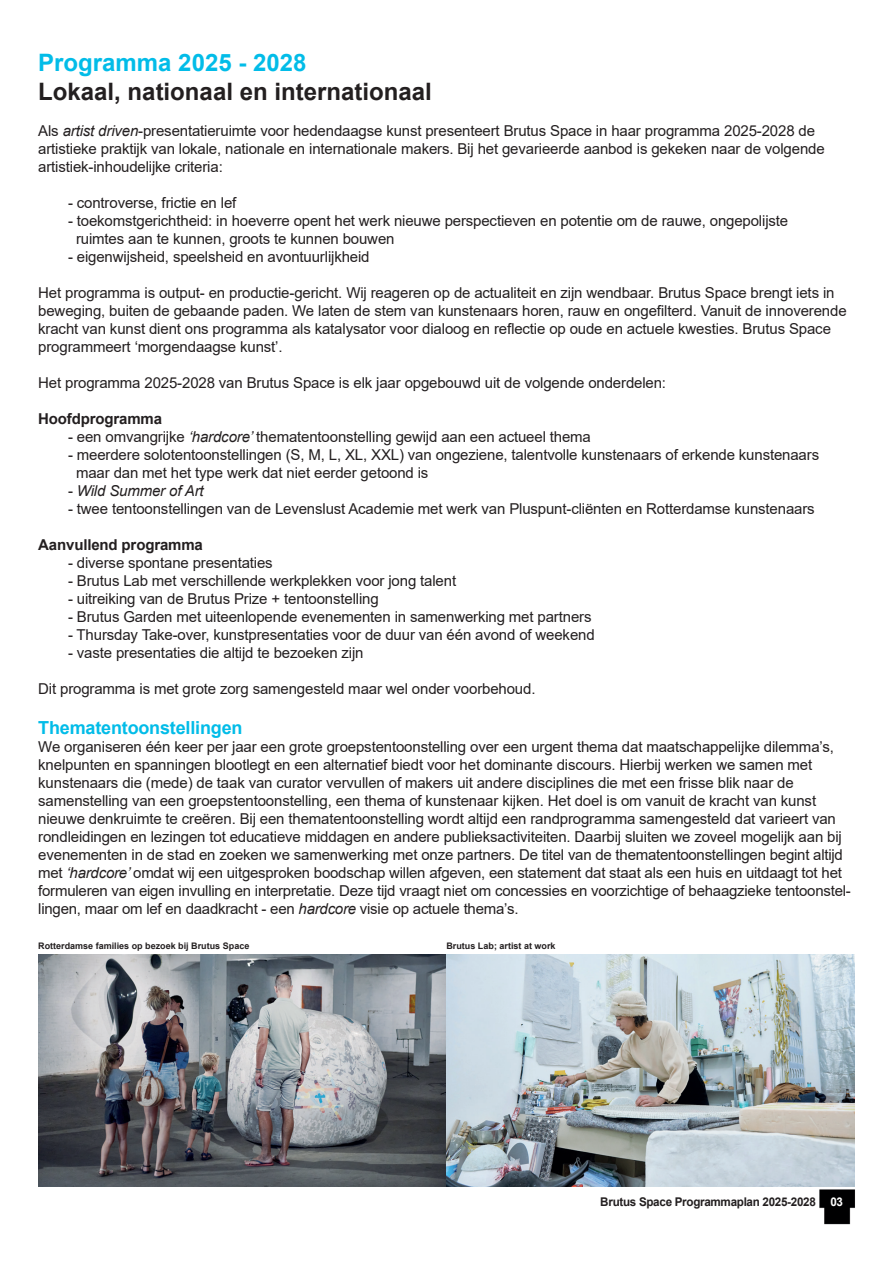
<style>
.page{position:relative;width:893px;height:1263px;background:#fff}
.page>*{position:absolute;margin:0;border:0;box-sizing:border-box;transform-origin:0 0}
.t1{font:700 24px "Arial";color:#231f20}
.t2{font:700 24px "Arial";color:#02bce8}
.t3{font:700 18px "Arial";letter-spacing:-.01em;color:#02bce8}
.t4{font:15px/18px "Arial";letter-spacing:-.01em;color:#231f20}
.t5{font:700 15px "Arial";letter-spacing:-.01em;color:#231f20}
.t6{font:italic 15px "Arial";letter-spacing:-.01em;color:#231f20}
.t7{font:700 12px "Arial";letter-spacing:-.025em;color:#231f20}
.t8{font:700 9px "Arial";color:#231f20}
.s1{font-style:italic}
.s2{font-style:normal}
.s3{color:#fff}
</style>
<div class="page">
<img style="left:819px;top:1189px;width:36px;height:36px">
<img style="left:38px;top:954px;width:817px;height:232px">
<h1 class="t2" style="left:38px;top:46px;width:270px">Programma 2025 - 2028</h1>
<h1 class="t1" style="left:38px;top:75px;width:395px">Lokaal, nationaal en internationaal</h1>
<p class="t4" style="left:38px;top:122px;width:788px">Als <span class="s1">artist driven</span>-presentatieruimte voor hedendaagse kunst presenteert Brutus Space in haar programma 2025-2028 de artistieke praktijk van lokale, nationale en internationale makers. Bij het gevarieerde aanbod is gekeken naar de volgende artistiek-inhoudelijke criteria:</p>
<p class="t4" style="left:68px;top:194px;width:170px">- controverse, frictie en lef</p>
<p class="t4" style="left:76px;top:212px;width:714px;text-indent:-8px">- toekomstgerichtheid: in hoeverre opent het werk nieuwe perspectieven en potentie om de rauwe, ongepolijste ruimtes aan te kunnen, groots te kunnen bouwen</p>
<p class="t4" style="left:68px;top:248px;width:303px">- eigenwijsheid, speelsheid en avontuurlijkheid</p>
<p class="t4" style="left:38px;top:284px;width:810px">Het programma is output- en productie-gericht. Wij reageren op de actualiteit en zijn wendbaar. Brutus Space brengt iets in beweging, buiten de gebaande paden. We laten de stem van kunstenaars horen, rauw en ongefilterd. Vanuit de innoverende kracht van kunst dient ons programma als katalysator voor dialoog en reflectie op oude en actuele kwesties. Brutus Space programmeert ‘morgendaagse kunst’.</p>
<p class="t4" style="left:38px;top:374px;width:629px">Het programma 2025-2028 van Brutus Space is elk jaar opgebouwd uit de volgende onderdelen:</p>
<p class="t5" style="left:38px;top:408px;width:125px">Hoofdprogramma</p>
<p class="t4" style="left:68px;top:428px;width:524px">- een omvangrijke <span class="s1">‘hardcore’</span> thematentoonstelling gewijd aan een actueel thema</p>
<p class="t4" style="left:76px;top:446px;width:745px;text-indent:-8px">- meerdere solotentoonstellingen (S, M, L, XL, XXL) van ongeziene, talentvolle kunstenaars of erkende kunstenaars maar dan met het type werk dat niet eerder getoond is</p>
<p class="t6" style="left:68px;top:481px;width:137px"><span class="s2">-</span> Wild Summer of Art</p>
<p class="t4" style="left:68px;top:500px;width:748px">- twee tentoonstellingen van de Levenslust Academie met werk van Pluspunt-cliënten en Rotterdamse kunstenaars</p>
<p class="t5" style="left:38px;top:534px;width:166px">Aanvullend programma</p>
<p class="t4" style="left:68px;top:554px;width:206px">- diverse spontane presentaties</p>
<p class="t4" style="left:68px;top:572px;width:390px">- Brutus Lab met verschillende werkplekken voor jong talent</p>
<p class="t4" style="left:68px;top:590px;width:312px">- uitreiking van de Brutus Prize + tentoonstelling</p>
<p class="t4" style="left:68px;top:608px;width:525px">- Brutus Garden met uiteenlopende evenementen in samenwerking met partners</p>
<p class="t4" style="left:68px;top:626px;width:528px">- Thursday Take-over, kunstpresentaties voor de duur van één avond of weekend</p>
<p class="t4" style="left:68px;top:644px;width:297px">- vaste presentaties die altijd te bezoeken zijn</p>
<p class="t4" style="left:38px;top:680px;width:499px">Dit programma is met grote zorg samengesteld maar wel onder voorbehoud.</p>
<p class="t3" style="left:38px;top:715px;width:206px">Thematentoonstellingen</p>
<p class="t4" style="left:38px;top:738px;width:814px">We organiseren één keer per jaar een grote groepstentoonstelling over een urgent thema dat maatschappelijke dilemma’s, knelpunten en spanningen blootlegt en een alternatief biedt voor het dominante discours. Hierbij werken we samen met kunstenaars die (mede) de taak van curator vervullen of makers uit andere disciplines die met een frisse blik naar de samenstelling van een groepstentoonstelling, een thema of kunstenaar kijken. Het doel is om vanuit de kracht van kunst nieuwe denkruimte te creëren. Bij een thematentoonstelling wordt altijd een randprogramma samengesteld dat varieert van rondleidingen en lezingen tot educatieve middagen en andere publieksactiviteiten. Daarbij sluiten we zoveel mogelijk aan bij evenementen in de stad en zoeken we samenwerking met onze partners. De titel van de thematentoonstellingen begint altijd met <span class="s1">‘hardcore’</span> omdat wij een uitgesproken boodschap willen afgeven, een statement dat staat als een huis en uitdaagt tot het formuleren van eigen invulling en interpretatie. Deze tijd vraagt niet om concessies en voorzichtige of behaagzieke tentoonstel&shy;lingen, maar om lef en daadkracht - een <span class="s1">hardcore</span> visie op actuele thema’s.</p>
<p class="t8" style="left:38px;top:940px;width:213px">Rotterdamse families op bezoek bij Brutus Space</p>
<p class="t8" style="left:446px;top:940px;width:111px">Brutus Lab; artist at work</p>
<p class="t7" style="left:600px;top:1193px;width:244px">Brutus Space Programmaplan 2025-2028 <span class="s3">03</span></p>
</div>
